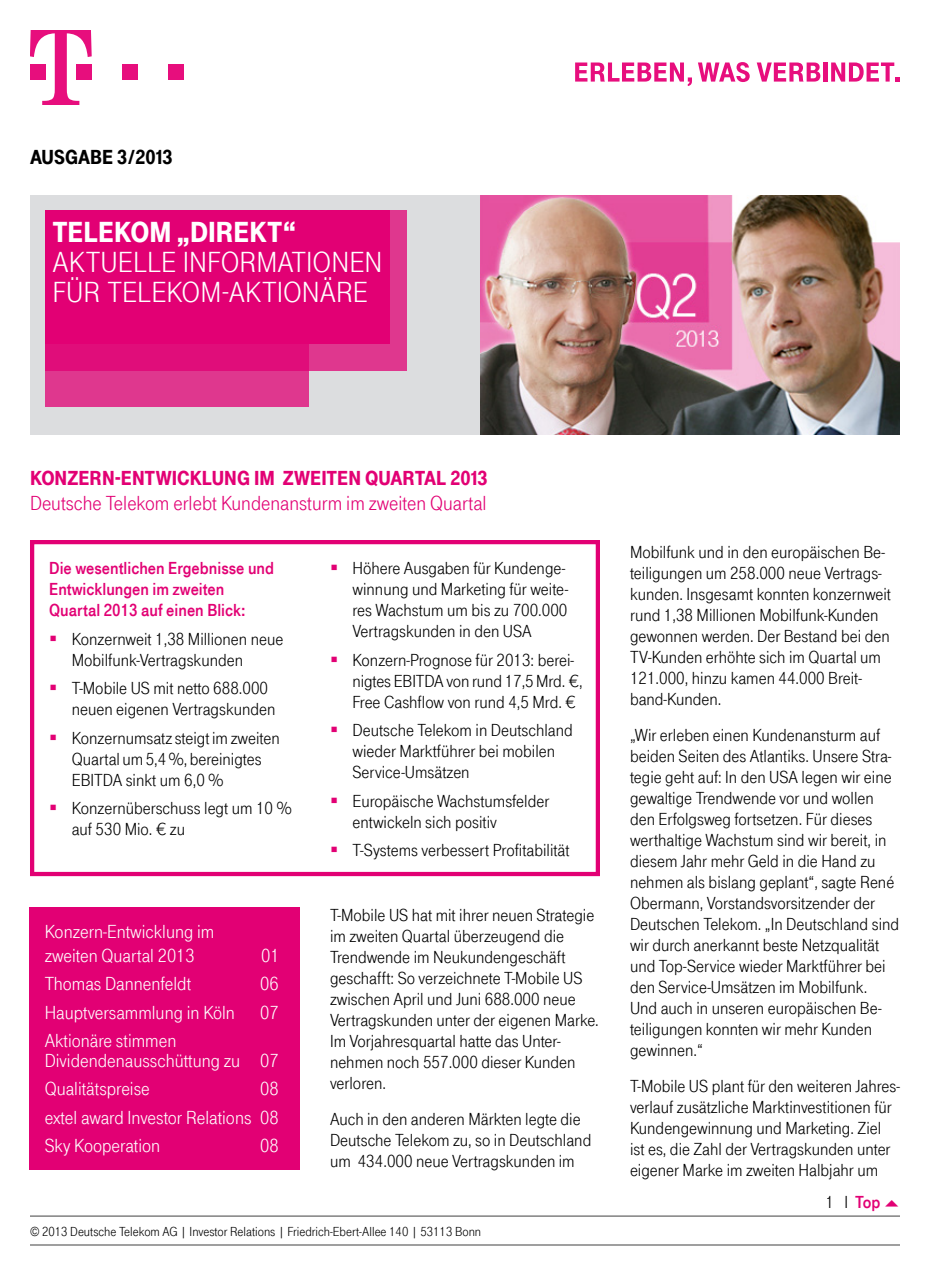
<style>
.page{position:relative;width:930px;height:1275px;background:#fff}
.page>*{position:absolute;margin:0;border:0;box-sizing:border-box;transform-origin:0 0}
.t1{font:30px/30px "Tele Grotesk Headline";color:#fff}
.t2{font:900 30px "Tele Grotesk Headline";color:#fff}
.t3{font:21px "Tele Grotesk Norm";color:#e20074}
.t4{font:900 21px "Tele Grotesk Headline";color:#e20074}
.t5{font:900 21px "Tele Grotesk Headline";color:#000}
.t6{font:19.5px/28.5px "Tele Grotesk Norm";color:#fff}
.t7{font:19.5px "Tele Grotesk Headline";color:#fff}
.t8{font:18px/21px "Tele Grotesk Norm";color:#000}
.t9{font:18px/21px "Tele Grotesk Fett";color:#e20074}
.t10{font:13.5px "Tele Grotesk Norm";color:#000}
.s1{font-family:"Tele Grotesk Norm";color:#000}
</style>
<div class="page">
<div style="left:122px;top:64px;width:15px;height:16px;background:#e70e7d"></div>
<div style="left:168px;top:64px;width:15px;height:16px;background:#e70e7d"></div>
<svg style="left:30px;top:30px;width:62px;height:75px"></svg>
<svg style="left:575px;top:63px;width:117px;height:23px"></svg>
<svg style="left:698px;top:62px;width:52px;height:20px"></svg>
<svg style="left:757px;top:63px;width:63px;height:19px"></svg>
<hr style="left:823px;top:63px;width:4px;height:19px;background:#e70e7d">
<svg style="left:831px;top:63px;width:69px;height:19px"></svg>
<hr style="left:30px;top:1244px;width:870px;height:2px;background:#808080">
<hr style="left:30px;top:1215px;width:870px;height:2px;background:#808080">
<div style="left:30px;top:908px;width:270px;height:262px;background:#e20074"></div>
<div style="left:30px;top:195px;width:870px;height:240px;background:#dcdddf"></div>
<img style="left:480px;top:195px;width:420px;height:240px">
<div style="left:30px;top:540px;width:570px;height:336px;border:4px solid #e20074"></div>
<div style="left:45px;top:210px;width:361px;height:160px;background:#df378e"></div>
<svg style="left:45px;top:344px;width:264px;height:62px;background:#df2485"></svg>
<div style="left:45px;top:210px;width:345px;height:134px;background:#e20074"></div>
<p class="t5" style="left:30px;top:146px;width:144px">AUSGABE 3/2013</p>
<h1 class="t2" style="left:52px;top:215px;width:246px">TELEKOM „DIREKT“</h1>
<h1 class="t1" style="left:52px;top:248px;width:331px">AKTUELLE INFORMATIONEN<br>FÜR TELEKOM-AKTIONÄRE</h1>
<p class="t4" style="left:30px;top:467px;width:459px">KONZERN-ENTWICKLUNG IM ZWEITEN QUARTAL 2013</p>
<p class="t3" style="left:30px;top:492px;width:458px">Deutsche Telekom erlebt Kundenansturm im zweiten Quartal</p>
<p class="t9" style="left:49px;top:558px;width:226px">Die wesentlichen Ergebnisse und<br>Entwicklungen im zweiten<br>Quartal 2013 auf einen Blick:</p>
<p class="t8" style="left:72px;top:628px;width:213px">Konzernweit 1,38 Millionen neue<br>Mobilfunk-Vertragskunden</p>
<p class="t8" style="left:72px;top:678px;width:205px">T-Mobile US mit netto 688.000 neuen eigenen Vertragskunden</p>
<p class="t8" style="left:72px;top:727px;width:210px">Konzernumsatz steigt im zweiten<br>Quartal um 5,4 %, bereinigtes<br>EBITDA sinkt um 6,0 %</p>
<p class="t8" style="left:72px;top:798px;width:221px">Konzernüberschuss legt um 10 % auf 530 Mio. € zu</p>
<p class="t6" style="left:45px;top:921px;width:171px;line-height:23.4px">Konzern-Entwicklung im zweiten Quartal 2013</p>
<p class="t7" style="left:261px;top:945px;width:17px">01</p>
<p class="t6" style="left:45px;top:970px;width:148px">Thomas Dannenfeldt</p>
<p class="t6" style="left:260px;top:970px;width:20px">06</p>
<p class="t6" style="left:45px;top:998px;width:192px">Hauptversammlung in Köln</p>
<p class="t6" style="left:260px;top:998px;width:20px">07</p>
<p class="t6" style="left:45px;top:1031px;width:235px;line-height:19.5px">Aktionäre stimmen<br>Dividendenausschüttung zu 07</p>
<p class="t6" style="left:45px;top:1075px;width:107px">Qualitätspreise</p>
<p class="t6" style="left:45px;top:1075px;width:235px;text-align:justify;text-indent:215px">08 extel award Investor Relations 08<br>Sky Kooperation</p>
<p class="t6" style="left:260px;top:1132px;width:20px">08</p>
<p class="t8" style="left:352px;top:558px;width:217px">Höhere Ausgaben für Kundenge&shy;winnung und Marketing für weite&shy;res Wachstum um bis zu 700.000<br>Vertragskunden in den USA</p>
<p class="t8" style="left:352px;top:649px;width:232px">Konzern-Prognose für 2013: berei&shy;nigtes EBITDA von rund 17,5 Mrd. €,<br>Free Cashflow von rund 4,5 Mrd. €</p>
<p class="t8" style="left:352px;top:720px;width:222px">Deutsche Telekom in Deutschland wieder Marktführer bei mobilen<br>Service-Umsätzen</p>
<p class="t8" style="left:352px;top:790px;width:198px">Europäische Wachstumsfelder entwickeln sich positiv</p>
<p class="t8" style="left:352px;top:840px;width:219px">T-Systems verbessert Profitabilität</p>
<p class="t8" style="left:330px;top:905px;width:270px">T-Mobile US hat mit ihrer neuen Strategie im zweiten Quartal überzeugend die Trendwende im Neukundengeschäft geschafft: So verzeichnete T-Mobile US zwischen April und Juni 688.000 neue Vertragskunden unter der eigenen Marke.<br>Im Vorjahresquartal hatte das Unter&shy;nehmen noch 557.000 dieser Kunden verloren.</p>
<p class="t8" style="left:330px;top:1109px;width:263px">Auch in den anderen Märkten legte die<br>Deutsche Telekom zu, so in Deutschland um 434.000 neue Vertragskunden im</p>
<p class="t10" style="left:30px;top:1224px;width:453px">© 2013 Deutsche Telekom AG | Investor Relations | Friedrich-Ebert-Allee 140 | 53113 Bonn</p>
<p class="t8" style="left:630px;top:542px;width:263px">Mobilfunk und in den europäischen Be&shy;teiligungen um 258.000 neue Vertrags&shy;kunden. Insgesamt konnten konzernweit rund 1,38 Millionen Mobilfunk-Kunden gewonnen werden. Der Bestand bei den TV-Kunden erhöhte sich im Quartal um 121.000, hinzu kamen 44.000 Breit&shy;band-Kunden.</p>
<p class="t8" style="left:630px;top:725px;width:271px">„Wir erleben einen Kundenansturm auf beiden Seiten des Atlantiks. Unsere Stra&shy;tegie geht auf: In den USA legen wir eine gewaltige Trendwende vor und wollen den Erfolgsweg fortsetzen. Für dieses werthaltige Wachstum sind wir bereit, in diesem Jahr mehr Geld in die Hand zu nehmen als bislang geplant“, sagte René Obermann, Vorstandsvorsitzender der Deutschen Telekom. „In Deutschland sind wir durch anerkannt beste Netzqualität und Top-Service wieder Marktführer bei den Service-Umsätzen im Mobilfunk.<br>Und auch in unseren europäischen Be&shy;teiligungen konnten wir mehr Kunden gewinnen.“</p>
<p class="t8" style="left:630px;top:1076px;width:272px">T-Mobile US plant für den weiteren Jahres&shy;verlauf zusätzliche Marktinvestitionen für Kundengewinnung und Marketing. Ziel ist es, die Zahl der Vertragskunden unter eigener Marke im zweiten Halbjahr um</p>
<p class="t9" style="left:826px;top:1192px;width:56px"><span class="s1">1 I</span> Top</p>
</div>
